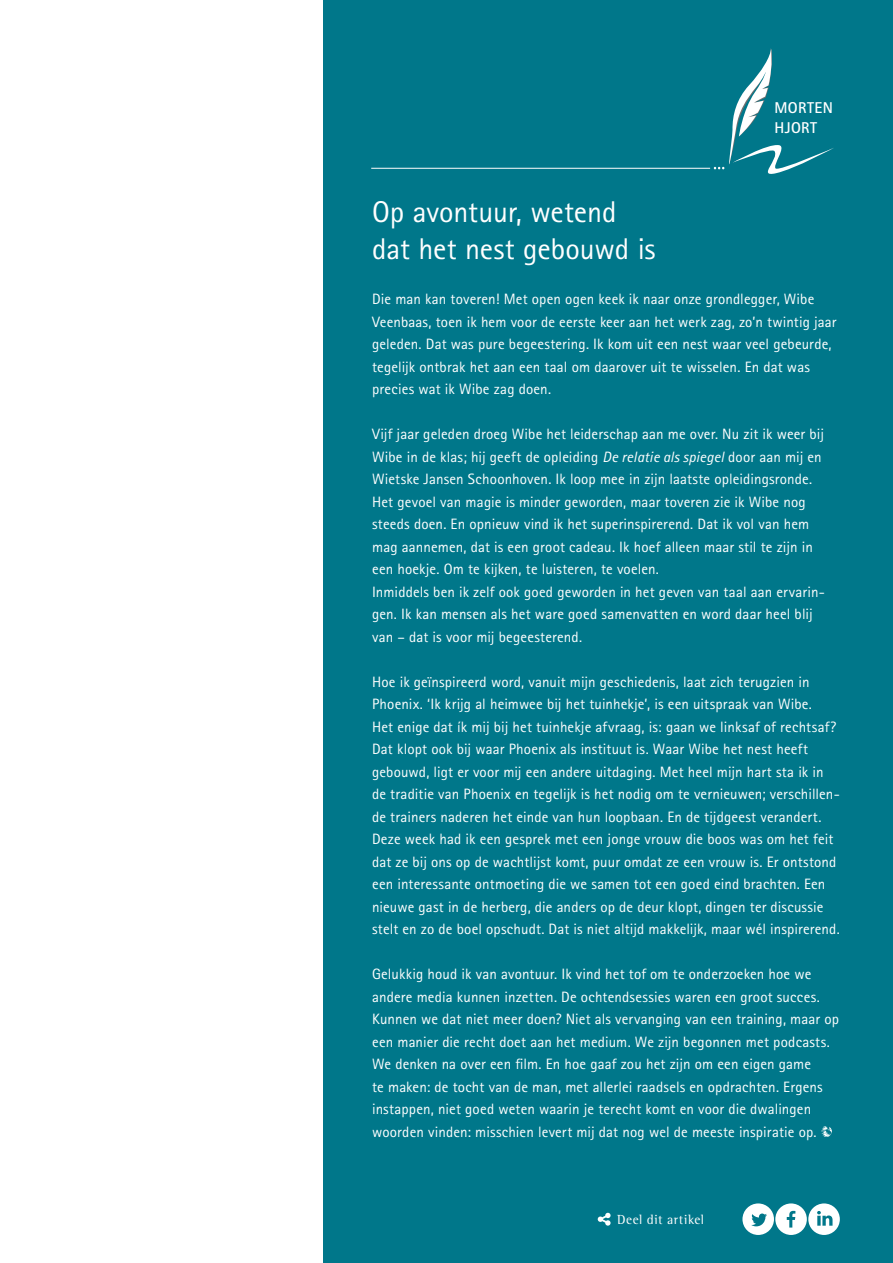
<style>
.page{position:relative;width:893px;height:1263px;background:#fff}
.page>*{position:absolute;margin:0;border:0;box-sizing:border-box;transform-origin:0 0}
.t1{font:30px/37.5px "Rotis Sans Serif Std";color:#fff}
.t2{font:700 15.75px/20.1px "Rotis Sans Serif Std";letter-spacing:.025em;color:#fff}
.t3{font:15px/22.5px "Rotis Sans Serif Std";letter-spacing:.01em;color:#fff}
.t4{font:13.5px "Rotis Semi Serif Std";letter-spacing:.035em;color:#fff}
.s1{font-style:italic}
</style>
<div class="page">
<div style="left:323px;top:0;width:570px;height:1263px;background:#00778a"></div>
<svg style="left:821px;top:1126px;width:11px;height:11px"></svg>
<svg style="left:714px;top:48px;width:120px;height:126px"></svg>
<hr style="left:371px;top:168px;width:339px;height:1px;background:#fff">
<svg style="left:598px;top:1213px;width:13px;height:12px"></svg>
<svg style="left:742px;top:1203px;width:98px;height:32px"></svg>
<p class="t2" style="left:774px;top:97px;width:60px">MORTEN<br>HJORT</p>
<h1 class="t1" style="left:372px;top:193px;width:285px">Op avontuur, wetend dat het nest gebouwd is</h1>
<p class="t3" style="left:372px;top:288px;width:466px">Die man kan toveren! Met open ogen keek ik naar onze grondlegger, Wibe Veenbaas, toen ik hem voor de eerste keer aan het werk zag, zo’n twintig jaar geleden. Dat was pure begeestering. Ik kom uit een nest waar veel gebeurde, tegelijk ontbrak het aan een taal om daarover uit te wisselen. En dat was precies wat ik Wibe zag doen.</p>
<p class="t3" style="left:372px;top:423px;width:454px">Vijf jaar geleden droeg Wibe het leiderschap aan me over. Nu zit ik weer bij Wibe in de klas; hij geeft de opleiding <span class="s1">De relatie als spiegel</span> door aan mij en Wietske Jansen Schoonhoven. Ik loop mee in zijn laatste opleidingsronde.<br>Het gevoel van magie is minder geworden, maar toveren zie ik Wibe nog steeds doen. En opnieuw vind ik het superinspirerend. Dat ik vol van hem mag aannemen, dat is een groot cadeau. Ik hoef alleen maar stil te zijn in een hoekje. Om te kijken, te luisteren, te voelen.<br>Inmiddels ben ik zelf ook goed geworden in het geven van taal aan ervarin&shy;gen. Ik kan mensen als het ware goed samenvatten en word daar heel blij van – dat is voor mij begeesterend.</p>
<p class="t3" style="left:372px;top:670px;width:469px">Hoe ik geïnspireerd word, vanuit mijn geschiedenis, laat zich terugzien in Phoenix. ‘Ik krijg al heimwee bij het tuinhekje’, is een uitspraak van Wibe.<br>Het enige dat ík mij bij het tuinhekje afvraag, is: gaan we linksaf of rechtsaf?<br>Dat klopt ook bij waar Phoenix als instituut is. Waar Wibe het nest heeft gebouwd, ligt er voor mij een andere uitdaging. Met heel mijn hart sta ik in de traditie van Phoenix en tegelijk is het nodig om te vernieuwen; verschillen&shy;de trainers naderen het einde van hun loopbaan. En de tijdgeest verandert.<br>Deze week had ik een gesprek met een jonge vrouw die boos was om het feit dat ze bij ons op de wachtlijst komt, puur omdat ze een vrouw is. Er ontstond een interessante ontmoeting die we samen tot een goed eind brachten. Een nieuwe gast in de herberg, die anders op de deur klopt, dingen ter discussie stelt en zo de boel opschudt. Dat is niet altijd makkelijk, maar wél inspirerend.</p>
<p class="t3" style="left:372px;top:963px;width:468px">Gelukkig houd ik van avontuur. Ik vind het tof om te onderzoeken hoe we andere media kunnen inzetten. De ochtendsessies waren een groot succes.<br>Kunnen we dat niet meer doen? Niet als vervanging van een training, maar op een manier die recht doet aan het medium. We zijn begonnen met podcasts.<br>We denken na over een film. En hoe gaaf zou het zijn om een eigen game<br>te maken: de tocht van de man, met allerlei raadsels en opdrachten. Ergens instappen, niet goed weten waarin je terecht komt en voor die dwalingen woorden vinden: misschien levert mij dat nog wel de meeste inspiratie op.</p>
<p class="t4" style="left:617px;top:1211px;width:89px">Deel dit artikel</p>
</div>
